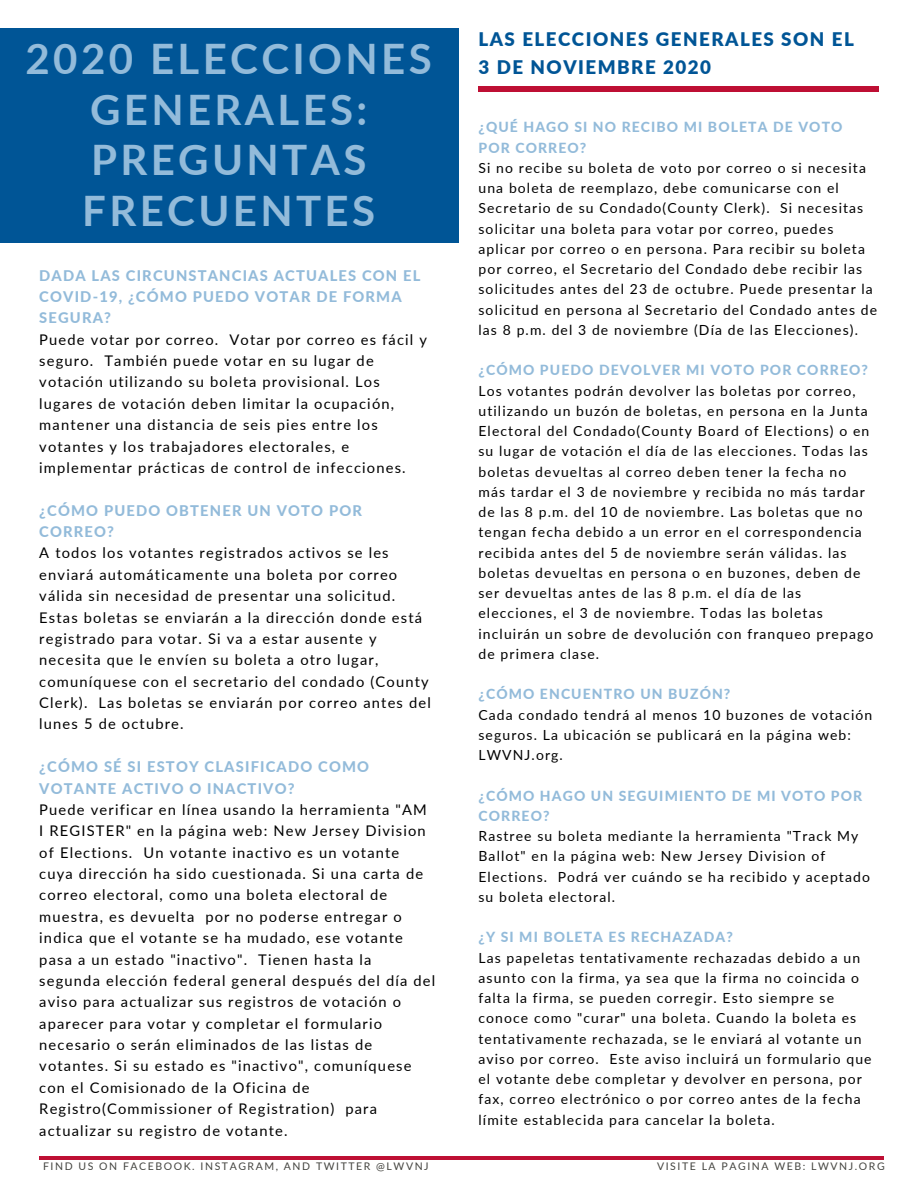
<style>
.page{position:relative;width:918px;height:1188px;background:#fff}
.page>*{position:absolute;margin:0;border:0;box-sizing:border-box;transform-origin:0 0}
.t1{font:700 42px/50.8px "Lato";letter-spacing:.08em;color:#93bbda}
.t2{font:900 18.75px "Lato";letter-spacing:.08em;color:#005596}
.t3{font:14.7px/21.3px "Lato";letter-spacing:.08em;color:#000}
.t4{font:800 14.7px/21.3px "Lato";letter-spacing:.08em;color:#93bbda}
.t5{font:13.95px/20.2px "Lato";letter-spacing:.08em;color:#000}
.t6{font:800 13.95px/20.2px "Lato";letter-spacing:.08em;color:#93bbda}
.t7{font:10.5px "Lato";letter-spacing:.15em;color:#444440}
</style>
<div class="page">
<div style="left:0;top:29px;width:458px;height:214px;background:#005596"></div>
<hr style="left:39px;top:1156px;width:845px;height:4px;background:#be0f34">
<div style="left:478px;top:86px;width:401px;height:6px;background:#be0f34"></div>
<h1 class="t1" style="left:26px;top:32px;width:408px">2020 ELECCIONES</h1>
<h1 class="t1" style="left:82px;top:83px;width:294px">GENERALES:<br>PREGUNTAS<br>FRECUENTES</h1>
<p class="t4" style="left:39px;top:264px;width:383px">DADA LAS CIRCUNSTANCIAS ACTUALES CON EL<br>COVID-19, ¿CÓMO PUEDO VOTAR DE FORMA<br>SEGURA?</p>
<p class="t3" style="left:39px;top:328px;width:389px">Puede votar por correo. Votar por correo es fácil y seguro. También puede votar en su lugar de votación utilizando su boleta provisional. Los lugares de votación deben limitar la ocupación, mantener una distancia de seis pies entre los votantes y los trabajadores electorales, e implementar prácticas de control de infecciones.</p>
<p class="t4" style="left:39px;top:499px;width:324px">¿CÓMO PUEDO OBTENER UN VOTO POR<br>CORREO?</p>
<p class="t3" style="left:39px;top:542px;width:393px">A todos los votantes registrados activos se les enviará automáticamente una boleta por correo válida sin necesidad de presentar una solicitud.<br>Estas boletas se enviarán a la dirección donde está registrado para votar. Si va a estar ausente y necesita que le envíen su boleta a otro lugar, comuníquese con el secretario del condado (County Clerk). Las boletas se enviarán por correo antes del lunes 5 de octubre.</p>
<p class="t4" style="left:39px;top:756px;width:331px">¿CÓMO SÉ SI ESTOY CLASIFICADO COMO<br>VOTANTE ACTIVO O INACTIVO?</p>
<p class="t3" style="left:39px;top:799px;width:398px">Puede verificar en línea usando la herramienta "AM<br>I REGISTER" en la página web: New Jersey Division of Elections. Un votante inactivo es un votante cuya dirección ha sido cuestionada. Si una carta de correo electoral, como una boleta electoral de muestra, es devuelta por no poderse entregar o indica que el votante se ha mudado, ese votante pasa a un estado "inactivo". Tienen hasta la segunda elección federal general después del día del aviso para actualizar sus registros de votación o aparecer para votar y completar el formulario necesario o serán eliminados de las listas de votantes. Si su estado es "inactivo", comuníquese con el Comisionado de la Oficina de Registro(Commissioner of Registration) para actualizar su registro de votante.</p>
<h2 class="t2" style="left:478px;top:28px;width:377px">LAS ELECCIONES GENERALES SON EL</h2>
<h2 class="t2" style="left:478px;top:55px;width:234px">3 DE NOVIEMBRE 2020</h2>
<p class="t6" style="left:478px;top:117px;width:366px">¿QUÉ HAGO SI NO RECIBO MI BOLETA DE VOTO<br>POR CORREO?</p>
<p class="t5" style="left:478px;top:157px;width:400px">Si no recibe su boleta de voto por correo o si necesita una boleta de reemplazo, debe comunicarse con el Secretario de su Condado(County Clerk). Si necesitas solicitar una boleta para votar por correo, puedes aplicar por correo o en persona. Para recibir su boleta por correo, el Secretario del Condado debe recibir las solicitudes antes del 23 de octubre. Puede presentar la solicitud en persona al Secretario del Condado antes de las 8 p.m. del 3 de noviembre (Día de las Elecciones).</p>
<p class="t6" style="left:478px;top:360px;width:391px">¿CÓMO PUEDO DEVOLVER MI VOTO POR CORREO?</p>
<p class="t5" style="left:478px;top:380px;width:396px">Los votantes podrán devolver las boletas por correo, utilizando un buzón de boletas, en persona en la Junta Electoral del Condado(County Board of Elections) o en su lugar de votación el día de las elecciones. Todas las boletas devueltas al correo deben tener la fecha no más tardar el 3 de noviembre y recibida no más tardar de las 8 p.m. del 10 de noviembre. Las boletas que no tengan fecha debido a un error en el correspondencia recibida antes del 5 de noviembre serán válidas. las boletas devueltas en persona o en buzones, deben de ser devueltas antes de las 8 p.m. el día de las elecciones, el 3 de noviembre. Todas las boletas incluirán un sobre de devolución con franqueo prepago de primera clase.</p>
<p class="t6" style="left:478px;top:684px;width:253px">¿CÓMO ENCUENTRO UN BUZÓN?</p>
<p class="t5" style="left:478px;top:704px;width:395px">Cada condado tendrá al menos 10 buzones de votación seguros. La ubicación se publicará en la página web:<br>LWVNJ.org.</p>
<p class="t6" style="left:478px;top:785px;width:385px">¿CÓMO HAGO UN SEGUIMIENTO DE MI VOTO POR<br>CORREO?</p>
<p class="t5" style="left:478px;top:825px;width:393px">Rastree su boleta mediante la herramienta "Track My Ballot" en la página web: New Jersey Division of Elections. Podrá ver cuándo se ha recibido y aceptado su boleta electoral.</p>
<p class="t6" style="left:478px;top:927px;width:256px">¿Y SI MI BOLETA ES RECHAZADA?</p>
<p class="t5" style="left:478px;top:947px;width:395px">Las papeletas tentativamente rechazadas debido a un asunto con la firma, ya sea que la firma no coincida o falta la firma, se pueden corregir. Esto siempre se conoce como "curar" una boleta. Cuando la boleta es tentativamente rechazada, se le enviará al votante un aviso por correo. Este aviso incluirá un formulario que el votante debe completar y devolver en persona, por fax, correo electrónico o por correo antes de la fecha límite establecida para cancelar la boleta.</p>
<p class="t7" style="left:43px;top:1159px;width:387px">FIND US ON FACEBOOK. INSTAGRAM, AND TWITTER @LWVNJ</p>
<p class="t7" style="left:657px;top:1159px;width:229px">VISITE LA PAGINA WEB: LWVNJ.ORG</p>
</div>
